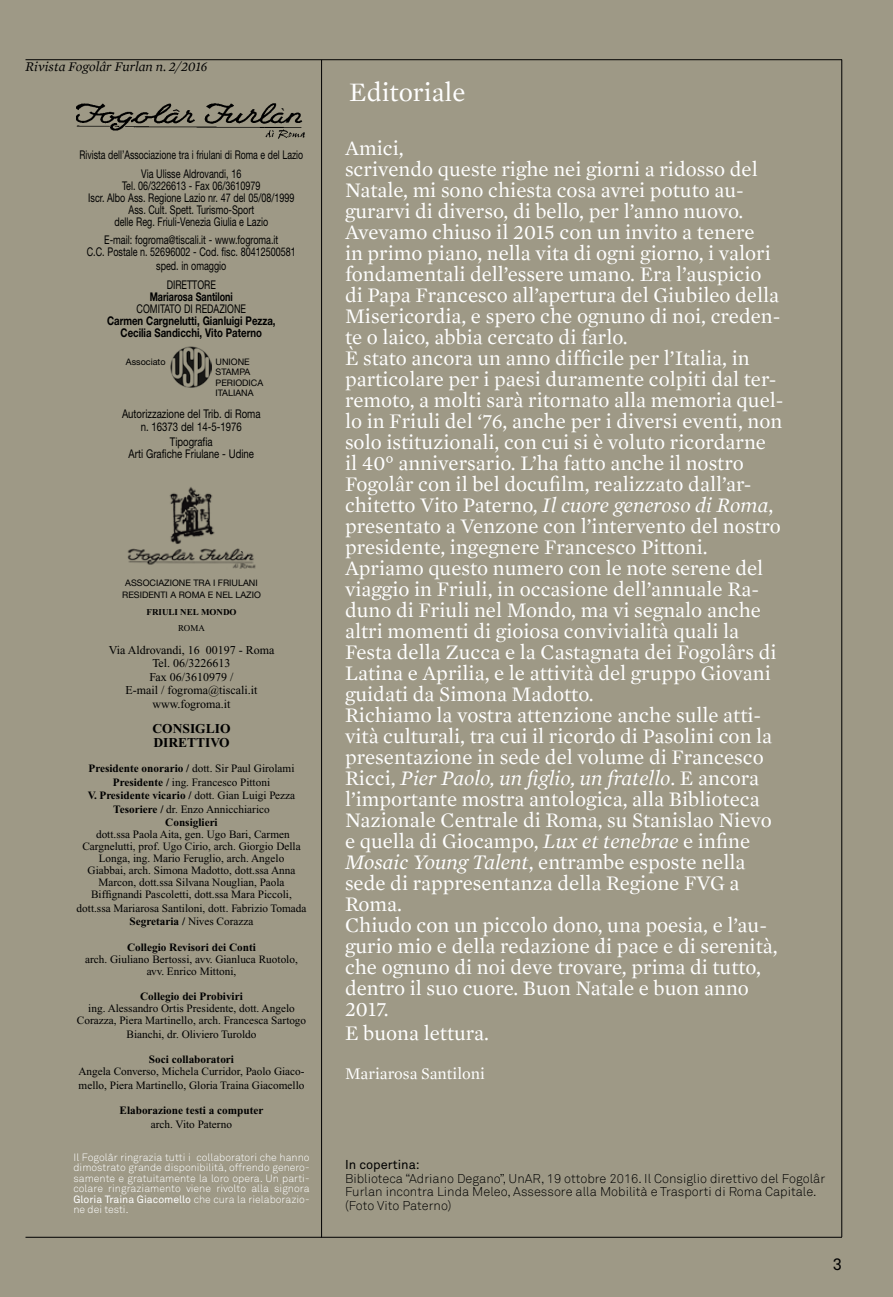
<style>
.page{position:relative;width:893px;height:1297px;background:#9e9986}
.page>*{position:absolute;margin:0;border:0;box-sizing:border-box;transform-origin:0 0}
.t1{font:27px "Mercury Text G1";color:#fff}
.t2{font:21px/21px "Mercury Text G1";color:#fff}
.t3{font:16.5px "Mercury Text G1";color:#fff}
.t4{font:16.5px "Times New Roman";color:#000}
.t5{font:16.5px "Akkurat Pro";color:#000}
.t6{font:italic 13.5px "Mercury Text G1";color:#000}
.t7{font:700 13.5px/13.5px "Times New Roman";color:#000}
.t8{font:13.5px "Times New Roman";color:#000}
.t9{font:300 12.75px/13.5px "Akkurat";color:#000}
.t10{font:12.75px "Akkurat Pro";color:#000}
.t11{font:12px/12px "Helvetica Neue LT Std";color:#000;text-align:center;scale:.75 1}
.t12{font:12px/13.5px "Times New Roman";color:#000;text-align:center}
.t13{font:12px/13px "Helvetica Neue LT Std";color:#000;text-align:center;scale:.8 1}
.t14{font:12px/18.8px "Helvetica Neue LT Std";color:#000;text-align:center;scale:.73 1}
.t15{font:700 12px/12px "Helvetica Neue LT Std";color:#000;text-align:center;scale:.8 1}
.t16{font:700 12px "Helvetica Neue LT Std";color:#000;scale:.75 1}
.t17{font:11.25px/12px "Times New Roman";color:#000;text-align:center}
.t18{font:700 11.25px "Times New Roman";color:#000}
.t19{font:10.5px/10.5px "Akkurat Light Pro";color:#fff;text-align:justify}
.t20{font:10.5px "Akkurat Pro";color:#fff}
.t21{font:9px/10.5px "Helvetica Neue LT Std";color:#000}
.t22{font:700 9px "Times New Roman";color:#000}
.t23{font:9px "Times New Roman";color:#000}
.s1{font-weight:700}
.s2{font-family:"Akkurat Light Pro"}
.s3{font-style:italic}
</style>
<div class="page">
<hr style="left:26px;top:1237px;width:816px;height:1px;background:#000">
<hr style="left:26px;top:59px;width:816px;height:1px;background:#000">
<hr style="left:841px;top:60px;width:1px;height:1177px;background:#000">
<img style="left:171px;top:347px;width:41px;height:40px">
<img style="left:77px;top:103px;width:228px;height:36px">
<img style="left:127px;top:487px;width:129px;height:82px">
<hr style="left:321px;top:60px;width:1px;height:1177px;background:#000">
<p class="t6" style="left:26px;top:59px;width:184px">Rivista Fogolâr Furlan n. 2/2016</p>
<p class="t4" style="left:281px;top:106px;width:7px">`</p>
<p class="t14" style="left:79px;top:145px;width:308px">Rivista dell’Associazione tra i friulani di Roma e del Lazio<br>Via Ulisse Aldrovandi, 16</p>
<p class="t11" style="left:88px;top:179px;width:276px">Tel. 06/3226613 - Fax 06/3610979<br>Iscr. Albo Ass. Regione Lazio nr. 47 del 05/08/1999<br>Ass. Cult. Spett. Turismo-Sport<br>delle Reg. Friuli-Venezia Giulia e Lazio</p>
<p class="t11" style="left:87px;top:234px;width:280px">E-mail: fogroma@tiscali.it - www.fogroma.it<br>C.C. Postale n. 52696002 - Cod. fisc. 80412500581</p>
<p class="t11" style="left:156px;top:256px;width:95px;line-height:18.8px">sped. in omaggio<br>DIRETTORE</p>
<p class="t16" style="left:150px;top:289px;width:112px">Mariarosa Santiloni</p>
<p class="t11" style="left:137px;top:302px;width:148px">COMITATO DI REDAZIONE</p>
<p class="t15" style="left:107px;top:314px;width:212px">Carmen Cargnelutti, Gianluigi Pezza,<br>Cecilia Sandicchi, Vito Paterno</p>
<p class="t21" style="left:126px;top:356px;width:41px">Associato</p>
<p class="t21" style="left:216px;top:356px;width:49px">UNIONE<br>STAMPA<br>PERIODICA<br>ITALIANA</p>
<p class="t13" style="left:122px;top:407px;width:175px">Autorizzazione del Trib. di Roma n. 16373 del 14-5-1976</p>
<p class="t13" style="left:129px;top:436px;width:158px;line-height:12px">Tipografia<br>Arti Grafiche Friulane - Udine</p>
<p class="t8" style="left:240px;top:549px;width:6px">`</p>
<p class="t21" style="left:122px;top:577px;width:140px;line-height:12px;text-align:center">ASSOCIAZIONE TRA I FRIULANI<br>RESIDENTI A ROMA E NEL LAZIO</p>
<p class="t22" style="left:147px;top:607px;width:91px">FRIULI NEL MONDO</p>
<p class="t23" style="left:178px;top:623px;width:28px">ROMA</p>
<p class="t12" style="left:109px;top:643px;width:167px">Via Aldrovandi, 16 00197 - Roma<br>Tel. 06/3226613<br>Fax 06/3610979 /<br>E-mail / fogroma@tiscali.it www.fogroma.it</p>
<p class="t7" style="left:153px;top:722px;width:80px">CONSIGLIO<br>DIRETTIVO</p>
<p class="t17" style="left:88px;top:762px;width:209px;line-height:13.5px"><span class="s1">Presidente onorario /</span> dott. Sir Paul Girolami <span class="s1">Presidente /</span> ing. Francesco Pittoni<br><span class="s1">V. Presidente vicario /</span> dott. Gian Luigi Pezza <span class="s1">Tesoriere /</span> dr. Enzo Annicchiarico <span class="s1">Consiglieri</span></p>
<p class="t17" style="left:82px;top:829px;width:220px">dott.ssa Paola Aita, gen. Ugo Bari, Carmen Cargnelutti, prof. Ugo Cirio, arch. Giorgio Della Longa, ing. Mario Feruglio, arch. Angelo Giabbai, arch. Simona Madotto, dott.ssa Anna Marcon, dott.ssa Silvana Nouglian, Paola Biffignandi Pascoletti, dott.ssa Mara Piccoli,</p>
<p class="t17" style="left:77px;top:902px;width:231px;line-height:13.5px">dott.ssa Mariarosa Santiloni, dott. Fabrizio Tomada<br><span class="s1">Segretaria /</span> Nives Corazza</p>
<p class="t18" style="left:127px;top:941px;width:130px">Collegio Revisori dei Conti</p>
<p class="t17" style="left:85px;top:953px;width:214px">arch. Giuliano Bertossi, avv. Gianluca Ruotolo, avv. Enrico Mittoni,</p>
<p class="t18" style="left:140px;top:990px;width:104px">Collegio dei Probiviri</p>
<p class="t17" style="left:77px;top:1003px;width:231px">ing. Alessandro Ortis Presidente, dott. Angelo<br>Corazza, Piera Martinello, arch. Francesca Sartogo</p>
<p class="t17" style="left:127px;top:1028px;width:131px">Bianchi, dr. Oliviero Turoldo</p>
<p class="t18" style="left:149px;top:1053px;width:87px">Soci collaboratori</p>
<p class="t17" style="left:78px;top:1065px;width:228px;line-height:13.5px;text-align:left">Angela Converso, Michela Curridor, Paolo Giaco&shy;mello, Piera Martinello, Gloria Traina Giacomello</p>
<p class="t18" style="left:120px;top:1104px;width:145px">Elaborazione testi a computer</p>
<p class="t17" style="left:151px;top:1118px;width:83px">arch. Vito Paterno</p>
<p class="t19" style="left:74px;top:1152px;width:238px">Il Fogolâr ringrazia tutti i collaboratori che hanno dimostrato grande disponibilità, offrendo genero&shy;samente e gratuitamente la loro opera. Un parti&shy;colare ringraziamento viene rivolto alla signora</p>
<p class="t20" style="left:74px;top:1193px;width:238px">Gloria Traina Giacomello <span class="s2">che cura la rielaborazio-</span></p>
<p class="t19" style="left:74px;top:1205px;width:56px">ne dei testi.</p>
<p class="t1" style="left:349px;top:76px;width:118px">Editoriale</p>
<p class="t2" style="left:345px;top:138px;width:440px">Amici,<br>scrivendo queste righe nei giorni a ridosso del Natale, mi sono chiesta cosa avrei potuto au&shy;gurarvi di diverso, di bello, per l’anno nuovo.<br>Avevamo chiuso il 2015 con un invito a tenere<br>in primo piano, nella vita di ogni giorno, i valori fondamentali dell’essere umano. Era l’auspicio di Papa Francesco all’apertura del Giubileo della Misericordia, e spero che ognuno di noi, creden&shy;te o laico, abbia cercato di farlo.<br>È stato ancora un anno difficile per l’Italia, in particolare per i paesi duramente colpiti dal ter&shy;remoto, a molti sarà ritornato alla memoria quel&shy;lo in Friuli del ‘76, anche per i diversi eventi, non solo istituzionali, con cui si è voluto ricordarne<br>il 40° anniversario. L’ha fatto anche il nostro Fogolâr con il bel docufilm, realizzato dall’ar&shy;chitetto Vito Paterno, <span class="s3">Il cuore generoso di Roma</span>, presentato a Venzone con l’intervento del nostro presidente, ingegnere Francesco Pittoni.<br>Apriamo questo numero con le note serene del viaggio in Friuli, in occasione dell’annuale Ra&shy;duno di Friuli nel Mondo, ma vi segnalo anche altri momenti di gioiosa convivialità quali la Festa della Zucca e la Castagnata dei Fogolârs di Latina e Aprilia, e le attività del gruppo Giovani guidati da Simona Madotto.<br>Richiamo la vostra attenzione anche sulle atti&shy;vità culturali, tra cui il ricordo di Pasolini con la presentazione in sede del volume di Francesco Ricci, <span class="s3">Pier Paolo, un figlio, un fratello</span>. E ancora l’importante mostra antologica, alla Biblioteca Nazionale Centrale di Roma, su Stanislao Nievo e quella di Giocampo, <span class="s3">Lux et tenebrae</span> e infine <span class="s3">Mosaic Young Talent</span>, entrambe esposte nella sede di rappresentanza della Regione FVG a Roma.<br>Chiudo con un piccolo dono, una poesia, e l’au&shy;gurio mio e della redazione di pace e di serenità, che ognuno di noi deve trovare, prima di tutto, dentro il suo cuore. Buon Natale e buon anno 2017.</p>
<p class="t2" style="left:345px;top:1023px;width:146px">E buona lettura.</p>
<p class="t3" style="left:345px;top:1064px;width:141px">Mariarosa Santiloni</p>
<p class="t10" style="left:345px;top:1157px;width:76px">In copertina:</p>
<p class="t9" style="left:345px;top:1172px;width:482px">Biblioteca “Adriano Degano”, UnAR, 19 ottobre 2016. Il Consiglio direttivo del Fogolâr<br>Furlan incontra Linda Meleo, Assessore alla Mobilità e Trasporti di Roma Capitale. (Foto Vito Paterno)</p>
<p class="t5" style="left:833px;top:1254px;width:11px">3</p>
</div>
